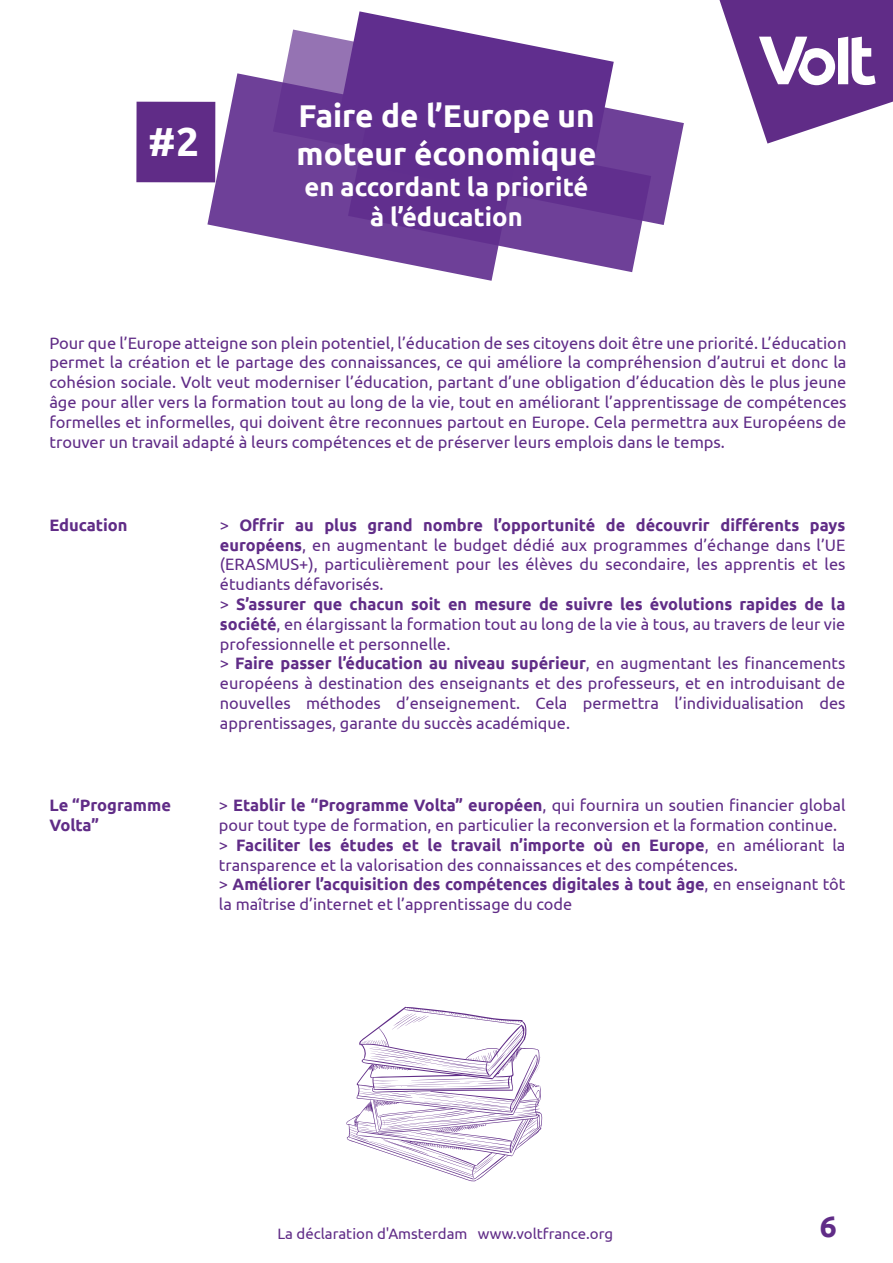
<style>
.page{position:relative;width:893px;height:1263px;background:#fff}
.page>*{position:absolute;margin:0;border:0;box-sizing:border-box;transform-origin:0 0}
.t1{font:700 40.5px "Ubuntu";color:#fff}
.t2{font:700 31.5px/37.8px "Ubuntu";color:#fff}
.t3{font:700 30px "Ubuntu";color:#602c87}
.t4{font:700 25.5px/30.6px "Ubuntu";color:#fff;text-align:center}
.t5{font:16.5px/19.8px "Ubuntu";color:#602c87}
.t6{font:700 16.5px/19.8px "Ubuntu";color:#602c87}
.t7{font:15px "Ubuntu";color:#602c87}
.s1{font-weight:700}
</style>
<div class="page">
<div style="left:136px;top:102px;width:79px;height:80px;background:#602c87"></div>
<svg style="left:614px;top:109px;width:70px;height:116px;fill:#6e4098"></svg>
<svg style="left:207px;top:73px;width:287px;height:208px;fill:#6e4098"></svg>
<svg style="left:348px;top:120px;width:303px;height:152px;background:#794f9f"></svg>
<svg style="left:273px;top:11px;width:341px;height:168px"></svg>
<svg style="left:346px;top:1007px;width:196px;height:175px"></svg>
<svg style="left:392px;top:1014px;width:24px;height:15px"></svg>
<svg style="left:397px;top:1016px;width:20px;height:13px"></svg>
<svg style="left:405px;top:1017px;width:15px;height:9px"></svg>
<svg style="left:413px;top:1015px;width:13px;height:8px"></svg>
<svg style="left:418px;top:1016px;width:11px;height:6px"></svg>
<svg style="left:719px;top:0;width:174px;height:144px"></svg>
<h1 class="t1" style="left:148px;top:117px;width:53px">#2</h1>
<h2 class="t2" style="left:297px;top:97px;width:301px">Faire de l’Europe un moteur économique</h2>
<h3 class="t4" style="left:305px;top:171px;width:285px">en accordant la priorité à l’éducation</h3>
<p class="t5" style="left:49px;top:332px;width:799px;text-align:justify">Pour que l’Europe atteigne son plein potentiel, l’éducation de ses citoyens doit être une priorité. L’éducation permet la création et le partage des connaissances, ce qui améliore la compréhension d’autrui et donc la cohésion sociale. Volt veut moderniser l’éducation, partant d’une obligation d’éducation dès le plus jeune âge pour aller vers la formation tout au long de la vie, tout en améliorant l’apprentissage de compétences formelles et informelles, qui doivent être reconnues partout en Europe. Cela permettra aux Européens de trouver un travail adapté à leurs compétences et de préserver leurs emplois dans le temps.</p>
<p class="t6" style="left:49px;top:515px;width:80px">Education</p>
<p class="t6" style="left:49px;top:795px;width:123px">Le “Programme<br>Volta”</p>
<p class="t5" style="left:220px;top:514px;width:627px">&gt; <span class="s1">Offrir au plus grand nombre l’opportunité de découvrir différents pays européens</span>, en augmentant le budget dédié aux programmes d’échange dans l’UE (ERASMUS+), particulièrement pour les élèves du secondaire, les apprentis et les étudiants défavorisés.<br>&gt; <span class="s1">S’assurer que chacun soit en mesure de suivre les évolutions rapides de la société</span>, en élargissant la formation tout au long de la vie à tous, au travers de leur vie professionnelle et personnelle.<br>&gt; <span class="s1">Faire passer l’éducation au niveau supérieur</span>, en augmentant les financements européens à destination des enseignants et des professeurs, et en introduisant de nouvelles méthodes d’enseignement. Cela permettra l’individualisation des apprentissages, garante du succès académique.</p>
<p class="t5" style="left:219px;top:795px;width:628px">&gt; <span class="s1">Etablir le “Programme Volta” européen</span>, qui fournira un soutien financier global pour tout type de formation, en particulier la reconversion et la formation continue. &gt; <span class="s1">Faciliter les études et le travail n’importe où en Europe</span>, en améliorant la transparence et la valorisation des connaissances et des compétences.<br>&gt; <span class="s1">Améliorer l’acquisition des compétences digitales à tout âge</span>, en enseignant tôt la maîtrise d’internet et l’apprentissage du code</p>
<p class="t7" style="left:277px;top:1224px;width:337px">La déclaration d'Amsterdam www.voltfrance.org</p>
<h3 class="t3" style="left:820px;top:1208px;width:19px">6</h3>
</div>
